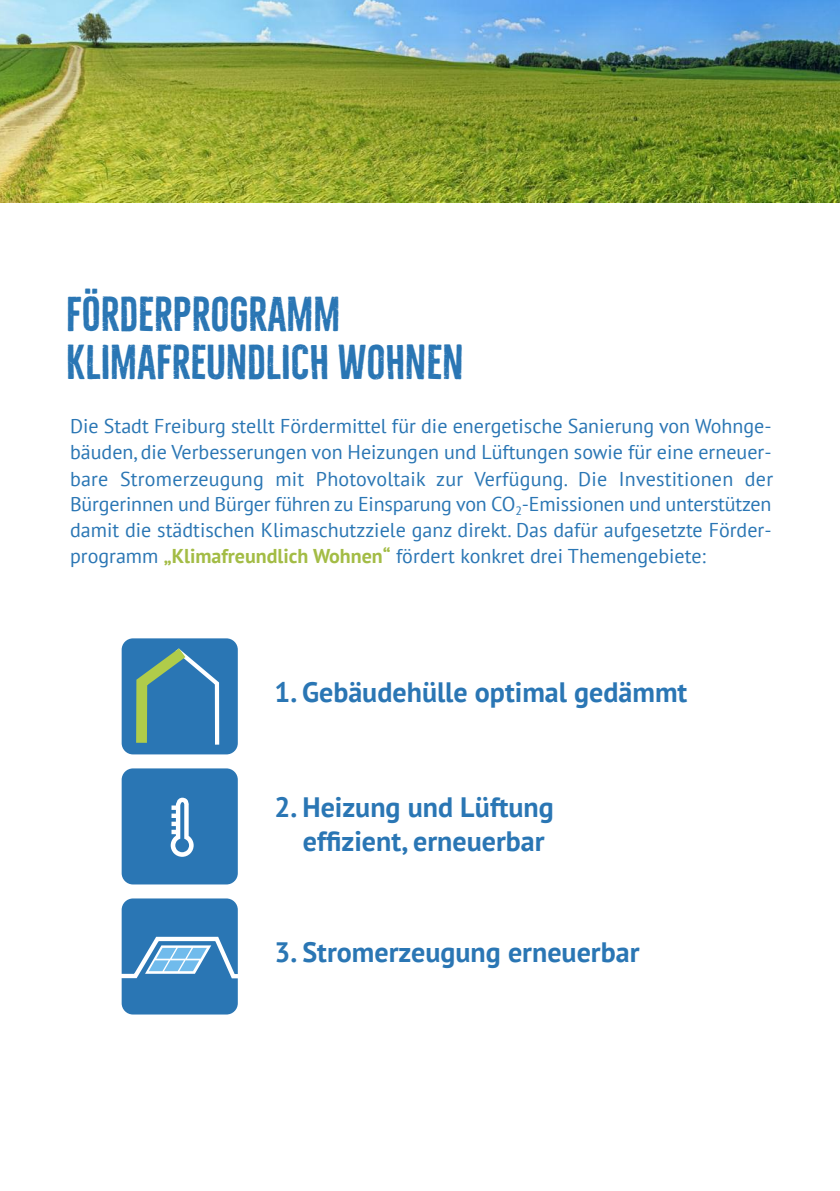
<style>
.page{position:relative;width:840px;height:1191px;background:#fff}
.page>*{position:absolute;margin:0;border:0;box-sizing:border-box;transform-origin:0 0}
.t1{font:700 45px/48px "Bellfort Rough";color:#2a76b4}
.t2{font:700 28px/33.6px "PT Sans";color:#2a76b4}
.t3{font:20px/26.6px "PT Sans";color:#2a76b4;text-align:justify}
.s1{font-weight:700;color:#a3bc45}
</style>
<div class="page">
<img style="left:0;top:0;width:839px;height:202px">
<div style="left:122px;top:638px;width:116px;height:116px;background:#2a76b4;border-radius:11px"></div>
<svg style="left:131px;top:638px;width:90px;height:107px"></svg>
<div style="left:122px;top:898px;width:116px;height:116px;background:#2a76b4;border-radius:11px"></div>
<div style="left:122px;top:768px;width:116px;height:116px;background:#2a76b4;border-radius:11px"></div>
<svg style="left:171px;top:797px;width:22px;height:60px"></svg>
<svg style="left:121px;top:934px;width:117px;height:46px"></svg>
<p class="t1" style="left:66px;top:291px;width:399px">FÖRDERPROGRAMM<br>KLIMAFREUNDLICH WOHNEN</p>
<p class="t3" style="left:70px;top:412px;width:704px">Die Stadt Freiburg stellt Fördermittel für die energetische Sanierung von Wohnge&shy;bäuden, die Verbesserungen von Heizungen und Lüftungen sowie für eine erneuer&shy;bare Stromerzeugung mit Photovoltaik zur Verfügung. Die Investitionen der</p>
<p class="t3" style="left:70px;top:491px;width:702px;line-height:26px">Bürgerinnen und Bürger führen zu Einsparung von CO<sub>2</sub>-Emissionen und unterstützen damit die städtischen Klimaschutzziele ganz direkt. Das dafür aufgesetzte Förder&shy;programm <span class="s1">„Klimafreundlich Wohnen“</span> fördert konkret drei Themengebiete:</p>
<p class="t2" style="left:274px;top:674px;width:414px">1. Gebäudehülle optimal gedämmt</p>
<p class="t2" style="left:303px;top:789px;width:252px;text-indent:-28px">2. Heizung und Lüftung effizient, erneuerbar</p>
<p class="t2" style="left:274px;top:934px;width:366px">3. Stromerzeugung erneuerbar</p>
</div>
